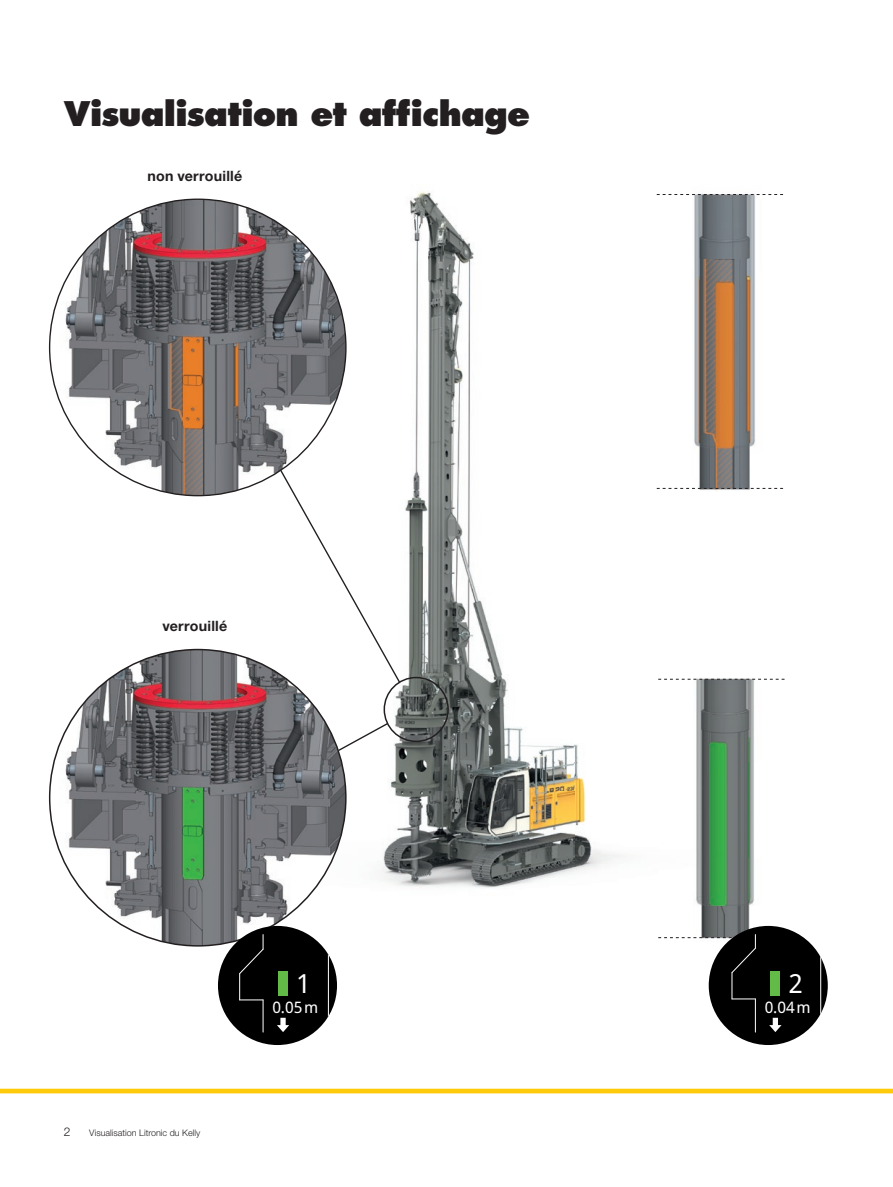
<style>
.page{position:relative;width:893px;height:1187px;background:#fff}
.page>*{position:absolute;margin:0;border:0;box-sizing:border-box;transform-origin:0 0}
.t1{font:800 33px "Futura LT";letter-spacing:-.025em;color:#231f20}
.t2{font:26.25px "Cairo Font 0 0";color:#fff}
.t3{font:15.75px "Cairo Font 0 0";letter-spacing:-.005em;color:#fff}
.t4{font:700 14.25px "Helvetica Neue LT";letter-spacing:.015em;color:#231f20}
.t5{font:300 12px "Helvetica Neue LT";color:#231f20}
.t6{font:300 9px "Helvetica Neue LT";color:#231f20}
</style>
<div class="page">
<div style="left:0;top:1088px;width:893px;height:5px;background:#feca0a"></div>
<img style="left:64px;top:191px;width:410px;height:286px">
<img style="left:64px;top:477px;width:510px;height:524px">
<img style="left:574px;top:744px;width:27px;height:128px">
<img style="left:50px;top:199px;width:296px;height:296px;border-radius:148px">
<img style="left:50px;top:649px;width:296px;height:296px;border-radius:148px">
<svg style="left:279px;top:468px;width:122px;height:216px"></svg>
<div style="left:384px;top:676px;width:65px;height:66px;border:2px solid #231f20;border-radius:50%"></div>
<svg style="left:337px;top:721px;width:52px;height:31px"></svg>
<img style="left:563px;top:194px;width:221px;height:310px">
<svg style="left:657px;top:194px;width:126px;height:1px"></svg>
<svg style="left:657px;top:488px;width:126px;height:1px"></svg>
<img style="left:601px;top:678px;width:184px;height:256px">
<svg style="left:658px;top:678px;width:126px;height:1px"></svg>
<div style="left:218px;top:925px;width:119px;height:119px;background:#000001;border-radius:60px"></div>
<div style="left:278px;top:971px;width:10px;height:24px;background:#62bb46"></div>
<svg style="left:277px;top:1017px;width:12px;height:15px"></svg>
<svg style="left:238px;top:934px;width:26px;height:66px"></svg>
<hr style="left:263px;top:999px;width:1px;height:33px;background:#fff">
<hr style="left:328px;top:925px;width:1px;height:119px;background:#fff">
<div style="left:709px;top:925px;width:119px;height:119px;background:#000001;border-radius:60px"></div>
<svg style="left:769px;top:1017px;width:12px;height:15px"></svg>
<svg style="left:658px;top:934px;width:122px;height:65px"></svg>
<hr style="left:755px;top:998px;width:1px;height:34px;background:#fff">
<hr style="left:820px;top:925px;width:1px;height:119px;background:#fff">
<h1 class="t1" style="left:64px;top:93px;width:468px">Visualisation et affichage</h1>
<h3 class="t4" style="left:147px;top:167px;width:96px">non verrouillé</h3>
<h3 class="t4" style="left:162px;top:617px;width:66px">verrouillé</h3>
<h3 class="t5" style="left:64px;top:1124px;width:8px">2</h3>
<p class="t6" style="left:89px;top:1127px;width:112px">Visualisation Litronic du Kelly</p>
<h2 class="t2" style="left:296px;top:972px;width:16px">1</h2>
<h3 class="t3" style="left:272px;top:1001px;width:48px">0.05m</h3>
<h2 class="t2" style="left:788px;top:972px;width:16px">2</h2>
<h3 class="t3" style="left:808px;top:997px;width:19px">60</h3>
<h3 class="t3" style="left:765px;top:1001px;width:48px">0.04m</h3>
</div>
